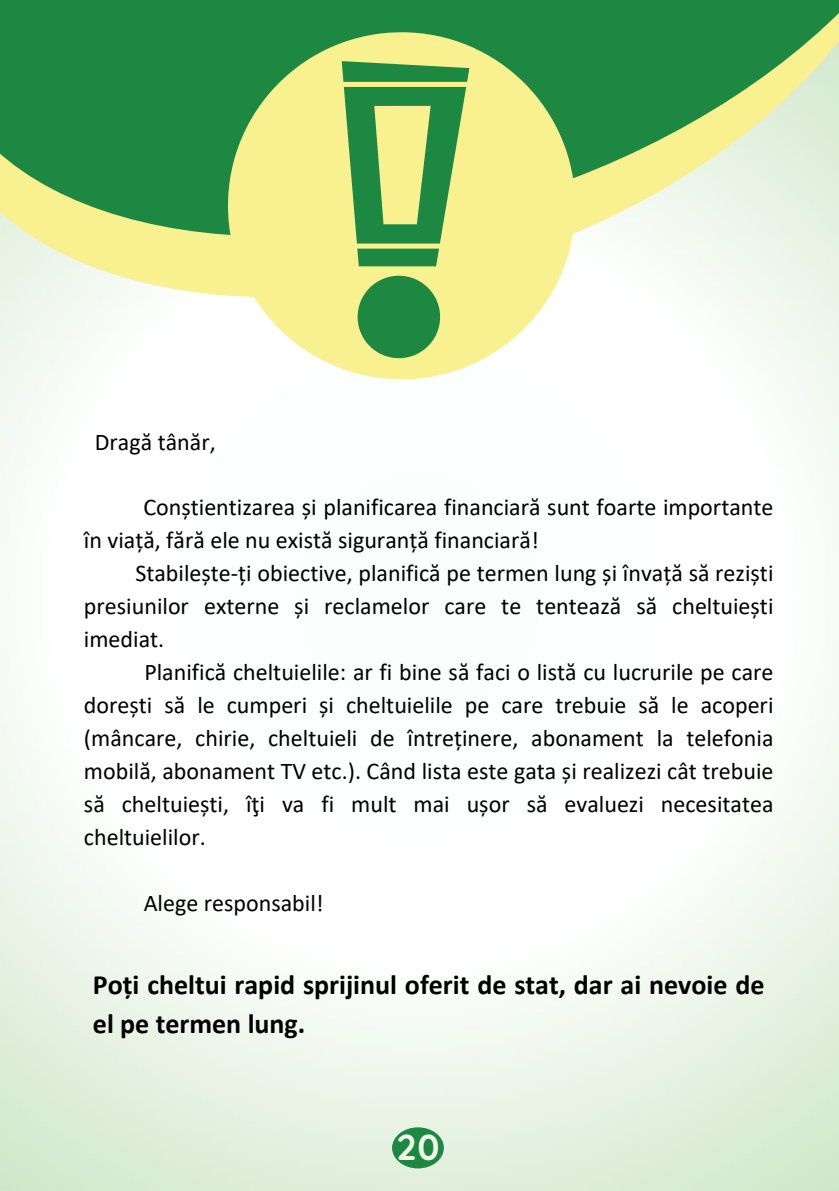
<style>
.page{position:relative;width:839px;height:1191px;background:#fff}
.page>*{position:absolute;margin:0;border:0;box-sizing:border-box;transform-origin:0 0}
.t1{font:700 36px "Quicksand";color:#f3f6e8}
.t2{font:700 28px/39px "Calibri";color:#000}
.t3{font:24px/33px "Calibri";color:#000;text-align:justify}
</style>
<div class="page">
<img style="left:0;top:345px;width:838px;height:846px">
<svg style="left:0;top:285px;width:838px;height:60px"></svg>
<svg style="left:0;top:0;width:838px;height:285px;background:#70b275"></svg>
<div style="left:228px;top:32px;width:347px;height:347px;background:#f9f090;border-radius:50%"></div>
<div style="left:392px;top:1127px;width:52px;height:41px;background:#1d8841;border-radius:50%"></div>
<svg style="left:342px;top:61px;width:127px;height:205px"></svg>
<div style="left:357px;top:276px;width:83px;height:82px;background:#1d8841;border-radius:50%"></div>
<div style="left:341px;top:82px;width:128px;height:5px;background:#f9f090;border-radius:3px"></div>
<div style="left:355px;top:244px;width:87px;height:5px;background:#f9f090;border-radius:3px"></div>
<p class="t3" style="left:95px;top:425px;width:122px">Dragă tânăr,</p>
<p class="t3" style="left:84px;top:490px;width:691px;text-indent:59px">Conștientizarea și planificarea financiară sunt foarte importante în viață, fără ele nu există siguranță financiară!</p>
<p class="t3" style="left:84px;top:556px;width:691px;text-indent:51px">Stabilește-ți obiective, planifică pe termen lung și învață să reziști presiunilor externe și reclamelor care te tentează să cheltuiești imediat.</p>
<p class="t3" style="left:84px;top:655px;width:691px;text-indent:60px">Planifică cheltuielile: ar fi bine să faci o listă cu lucrurile pe care dorești să le cumperi și cheltuielile pe care trebuie să le acoperi (mâncare, chirie, cheltuieli de întreținere, abonament la telefonia mobilă, abonament TV etc.). Când lista este gata și realizezi cât trebuie să cheltuiești, îţi va fi mult mai ușor să evaluezi necesitatea cheltuielilor.</p>
<p class="t3" style="left:144px;top:886px;width:181px">Alege responsabil!</p>
<p class="t2" style="left:93px;top:965px;width:673px">Poți cheltui rapid sprijinul oferit de stat, dar ai nevoie de el pe termen lung.</p>
<h1 class="t1" style="left:396px;top:1119px;width:45px">20</h1>
</div>
